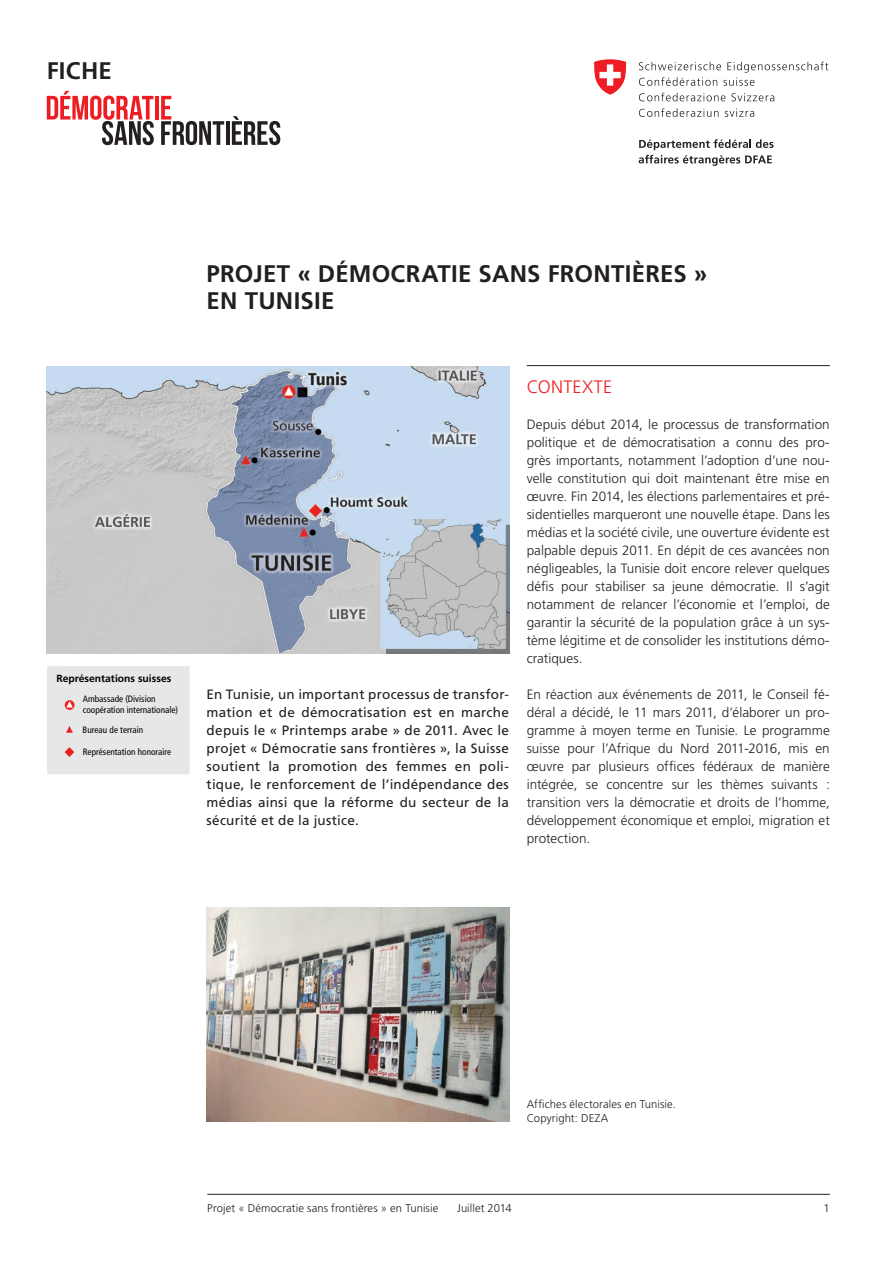
<style>
.page{position:relative;width:893px;height:1263px;background:#fff}
.page>*{position:absolute;margin:0;border:0;box-sizing:border-box;transform-origin:0 0}
.Haupttitel{font:700 24px "Frutiger LT Pro";letter-spacing:.01em;color:#231f20}
.Titel_Linie{font:300 18px "Frutiger LT Pro";letter-spacing:.015em;color:#ee1d23}
.Lauftext{font:300 13.5px/18px "Frutiger LT Pro";letter-spacing:.005em;color:#231f20;text-align:justify}
.Lead{font:13.5px/18px "Frutiger LT Pro";letter-spacing:.015em;color:#231f20;text-align:justify}
.Grafik_Text{font:300 11.25px/13.5px "Frutiger LT Pro";letter-spacing:.01em;color:#231f20}
.Lauftext-2{font:300 11.25px "Frutiger LT Pro";color:#231f20}
.t1{font:700 10.35px "Frutiger LT Pro";color:#000001}
.t2{font:condensed 9.15px/11.1px "Frutiger LT Pro";color:#000001}
</style>
<div class="page">
<hr style="left:207px;top:1194px;width:623px;height:1px;background:#231f20">
<img style="left:207px;top:907px;width:302px;height:215px">
<hr style="left:527px;top:365px;width:303px;height:1px;background:#231f20">
<img style="left:47px;top:366px;width:462px;height:288px">
<div style="left:47px;top:666px;width:143px;height:108px;background:#e6e7e7"></div>
<svg style="left:65px;top:700px;width:10px;height:10px"></svg>
<svg style="left:66px;top:701px;width:7px;height:7px"></svg>
<svg style="left:66px;top:726px;width:7px;height:7px"></svg>
<svg style="left:65px;top:747px;width:9px;height:10px"></svg>
<svg style="left:594px;top:59px;width:33px;height:36px"></svg>
<svg style="left:639px;top:62px;width:189px;height:24px"></svg>
<svg style="left:639px;top:93px;width:86px;height:8px"></svg>
<svg style="left:731px;top:93px;width:43px;height:8px"></svg>
<svg style="left:639px;top:108px;width:80px;height:9px"></svg>
<svg style="left:725px;top:109px;width:29px;height:8px"></svg>
<svg style="left:639px;top:139px;width:134px;height:27px"></svg>
<hr style="left:155px;top:96px;width:4px;height:24px;background:#ee1d23">
<svg style="left:47px;top:91px;width:107px;height:54px"></svg>
<svg style="left:161px;top:96px;width:63px;height:49px"></svg>
<hr style="left:226px;top:121px;width:4px;height:24px;background:#231f20">
<svg style="left:232px;top:116px;width:48px;height:29px"></svg>
<p class="Haupttitel" style="left:47px;top:56px;width:67px">FICHE</p>
<p class="t1" style="left:56px;top:672px;width:116px">Représentations suisses</p>
<p class="t2" style="left:83px;top:693px;width:97px">Ambassade (Division coopération internationale)</p>
<p class="t2" style="left:83px;top:724px;width:62px">Bureau de terrain</p>
<p class="t2" style="left:83px;top:746px;width:90px">Représentation honoraire</p>
<p class="Haupttitel" style="left:207px;top:260px;width:502px">PROJET « DÉMOCRATIE SANS FRONTIÈRES »</p>
<p class="Haupttitel" style="left:207px;top:287px;width:129px">EN TUNISIE</p>
<p class="Lead" style="left:207px;top:685px;width:304px">En Tunisie, un important processus de transfor&shy;mation et de démocratisation est en marche depuis le « Printemps arabe » de 2011. Avec le projet « Démocratie sans frontières », la Suisse soutient la promotion des femmes en poli&shy;tique, le renforcement de l’indépendance des médias ainsi que la réforme du secteur de la sécurité et de la justice.</p>
<p class="Titel_Linie" style="left:527px;top:376px;width:87px">CONTEXTE</p>
<p class="Lauftext" style="left:527px;top:415px;width:305px">Depuis début 2014, le processus de transformation politique et de démocratisation a connu des pro&shy;grès importants, notamment l’adoption d’une nou&shy;velle constitution qui doit maintenant être mise en œuvre. Fin 2014, les élections parlementaires et pré&shy;sidentielles marqueront une nouvelle étape. Dans les médias et la société civile, une ouverture évidente est palpable depuis 2011. En dépit de ces avancées non négligeables, la Tunisie doit encore relever quelques défis pour stabiliser sa jeune démocratie. Il s’agit notamment de relancer l’économie et l’emploi, de garantir la sécurité de la population grâce à un sys&shy;tème légitime et de consolider les institutions démo&shy;cratiques.</p>
<p class="Lauftext" style="left:527px;top:685px;width:305px">En réaction aux événements de 2011, le Conseil fé&shy;déral a décidé, le 11 mars 2011, d’élaborer un pro&shy;gramme à moyen terme en Tunisie. Le programme suisse pour l’Afrique du Nord 2011-2016, mis en œuvre par plusieurs offices fédéraux de manière intégrée, se concentre sur les thèmes suivants : transition vers la démocratie et droits de l’homme, développement économique et emploi, migration et protection.</p>
<p class="Grafik_Text" style="left:527px;top:1097px;width:151px">Affiches électorales en Tunisie.<br>Copyright: DEZA</p>
<p class="Grafik_Text" style="left:207px;top:1201px;width:233px">Projet « Démocratie sans frontières » en Tunisie</p>
<p class="Grafik_Text" style="left:457px;top:1201px;width:56px">Juillet 2014</p>
<p class="Lauftext-2" style="left:823px;top:1201px;width:8px">1</p>
</div>
